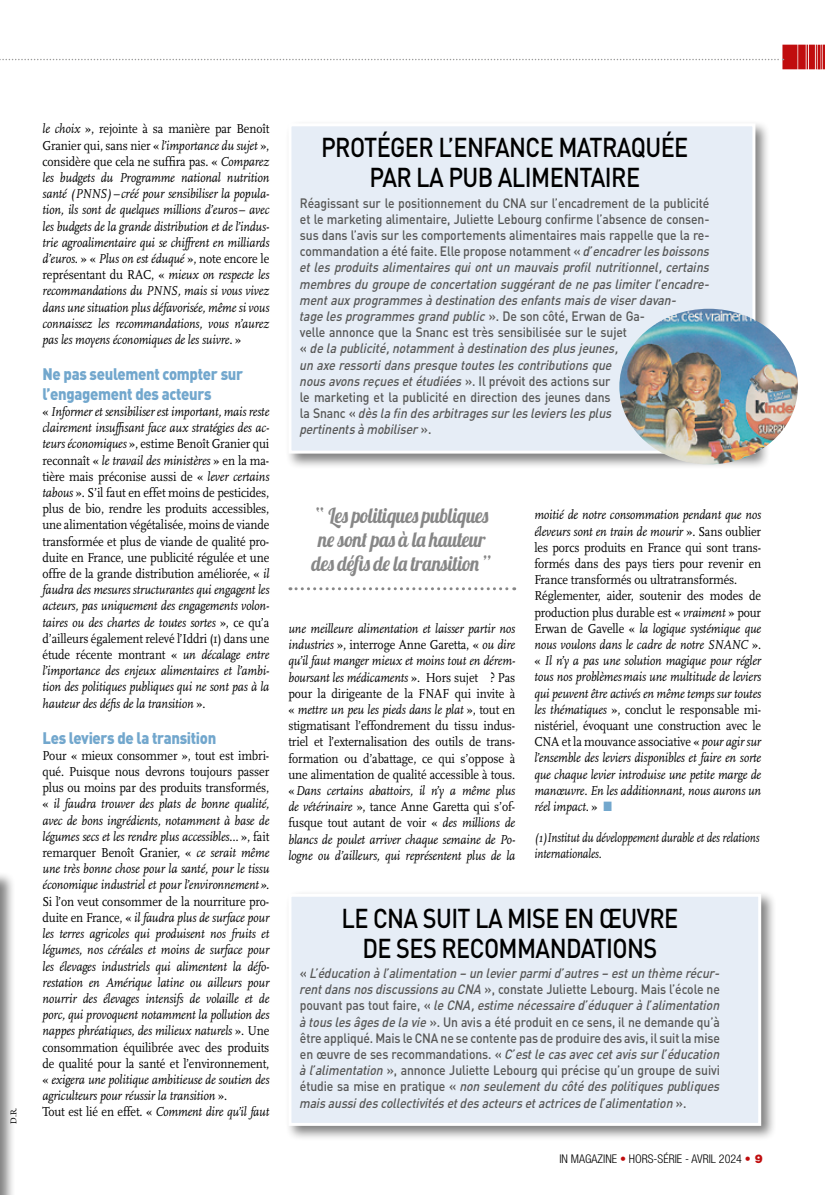
<style>
.page{position:relative;width:825px;height:1195px;background:#fff}
.page>*{position:absolute;margin:0;border:0;box-sizing:border-box;transform-origin:0 0}
.t1{font:500 27px/30px "DIN";letter-spacing:-.025em;color:#000;text-align:center;scale:.87 1}
.t2{font:21px/24px "Lobster 1.4";letter-spacing:.03em;color:#878787;text-align:center;scale:.9 1}
.t3{font:900 16.5px/19.8px "DIN";letter-spacing:-.02em;color:#72a7cd;scale:.9 1}
.t4{font:italic 13.5px/16.2px "Scala";letter-spacing:-.01em;color:#000;text-align:justify;scale:.9 1}
.t5{font:italic 500 13.5px/16.2px "DIN";letter-spacing:-.01em;color:#575756;text-align:justify;scale:.9 1}
.t6{font:italic 13.5px/16.2px "Scala";letter-spacing:-.01em;color:#000;scale:.83 1}
.t7{font:300 condensed 12px "Helvetica Neue";color:#000}
.t8{font:9px "Minion Pro";color:#000}
.s1{font-style:normal}
.s2{color:#72a7cd}
.s3{color:#c00d0e}
.s4{font-weight:900;font-stretch:normal;color:#c00d0e}
</style>
<div class="page">
<div style="left:782px;top:45px;width:15px;height:24px;background:#c00d0e"></div>
<div style="left:798px;top:45px;width:8px;height:24px;background:#c00d0e"></div>
<hr style="left:806px;top:45px;width:2px;height:24px;background:#c00d0e">
<div style="left:809px;top:45px;width:6px;height:24px;background:#c00d0e"></div>
<svg style="left:816px;top:45px;width:6px;height:24px"></svg>
<hr style="left:823px;top:45px;width:2px;height:24px;background:#c00d0e">
<svg style="left:0;top:59px;width:783px;height:1px"></svg>
<div style="left:0;top:871px;width:15px;height:324px;background:#000;opacity:.5"></div>
<svg style="left:0;top:875px;width:1px;height:320px"></svg>
<div style="left:285px;top:890px;width:491px;height:252px;background:#000;opacity:.5"></div>
<div style="left:290px;top:895px;width:470px;height:229px;background:#e6edf6"></div>
<div style="left:288px;top:894px;width:473px;height:232px;border:3px solid #fff"></div>
<div style="left:285px;top:119px;width:486px;height:350px;background:#000;opacity:.5"></div>
<div style="left:290px;top:125px;width:464px;height:327px;background:#e6edf6"></div>
<div style="left:288px;top:123px;width:467px;height:331px;border:3px solid #fff"></div>
<img style="left:619px;top:309px;width:179px;height:155px">
<svg style="left:290px;top:587px;width:225px;height:3px"></svg>
<p class="t8" style="left:8px;top:1123px;width:18px;rotate:-90deg">D.R.</p>
<p class="t4" style="left:43px;top:121px;width:253px">le choix <span class="s1">», rejointe à sa manière par Benoît Granier qui, sans nier «</span> l’importance du sujet <span class="s1">», considère que cela ne suffira pas. «</span> Comparez les budgets du Programme national nutrition santé (PNNS) --–créé pour sensibiliser la popula&shy;tion, ils sont de quelques millions d’euros– avec les budgets de la grande distribution et de l’indus&shy;trie agroalimentaire qui se chiffrent en milliards d’euros. <span class="s1">» «</span> Plus on est éduqué <span class="s1">», note encore le représentant du RAC, «</span> mieux on respecte les recommandations du PNNS, mais si vous vivez dans une situation plus défavorisée, même si vous connaissez les recommandations, vous n’aurez pas les moyens économiques de les suivre. <span class="s1">»</span></p>
<p class="t3" style="left:43px;top:363px;width:224px">Ne pas seulement compter sur l’engagement des acteurs</p>
<p class="t4" style="left:43px;top:404px;width:253px"><span class="s1">«</span> Informer et sensibiliser est important, mais reste clairement insuffisant face aux stratégies des ac&shy;teurs économiques <span class="s1">», estime Benoît Granier qui reconnaît «</span> le travail des ministères <span class="s1">» en la ma&shy;tière mais préconise aussi de «</span> lever certains tabous <span class="s1">». S’il faut en effet moins de pesticides, plus de bio, rendre les produits accessibles, une alimentation végétalisée, moins de viande transformée et plus de viande de qualité pro&shy;duite en France, une publicité régulée et une offre de la grande distribution améliorée, «</span> il faudra des mesures structurantes qui engagent les acteurs, pas uniquement des engagements volon&shy;taires ou des chartes de toutes sortes <span class="s1">», ce qu’a d’ailleurs également relevé l’Iddri (1) dans une étude récente montrant «</span> un décalage entre l’importance des enjeux alimentaires et l’ambi&shy;tion des politiques publiques qui ne sont pas à la hauteur des défis de la transition <span class="s1">».</span></p>
<p class="t3" style="left:43px;top:727px;width:195px">Les leviers de la transition</p>
<p class="t4" style="left:43px;top:748px;width:253px"><span class="s1">Pour « mieux consommer », tout est imbri&shy;qué. Puisque nous devrons toujours passer plus ou moins par des produits transformés, «</span> il faudra trouver des plats de bonne qualité, avec de bons ingrédients, notamment à base de légumes secs et les rendre plus accessibles… <span class="s1">», fait remarquer Benoît Granier, «</span> ce serait même une très bonne chose pour la santé, pour le tissu économique industriel et pour l’environnement».</p>
<p class="t4" style="left:43px;top:893px;width:253px;text-align:left"><span class="s1">Si l’on veut consommer de la nourriture pro&shy;duite en France, «</span> il faudra plus de surface pour les terres agricoles qui produisent nos fruits et légumes, nos céréales et moins de surface pour les élevages industriels qui alimentent la défo&shy;restation en Amérique latine ou ailleurs pour nourrir des élevages intensifs de volaille et de porc, qui provoquent notamment la pollution des nappes phréatiques, des milieux naturels <span class="s1">». Une consommation équilibrée avec des produits de qualité pour la santé et l’environnement, «</span> exigera une politique ambitieuse de soutien des agriculteurs pour réussir la transition <span class="s1">».<br>Tout est lié en effet. «</span> Comment dire qu’il faut</p>
<h1 class="t1" style="left:321px;top:131px;width:424px">PROTÉGER L’ENFANCE MATRAQUÉE<br>PAR LA PUB ALIMENTAIRE</h1>
<p class="t5" style="left:300px;top:194px;width:457px;text-align:left"><span class="s1">Réagissant sur le positionnement du CNA sur l’encadrement de la publicité et le marketing alimentaire, Juliette Lebourg confirme l’absence de consen&shy;sus dans l’avis sur les comportements alimentaires mais rappelle que la re&shy;commandation a été faite. Elle propose notamment «</span> d’encadrer les boissons et les produits alimentaires qui ont un mauvais profil nutritionnel, certains membres du groupe de concertation suggérant de ne pas limiter l’encadre&shy;ment aux programmes à destination des enfants mais de viser davan-<br>tage les programmes grand public <span class="s1">». De son côté, Erwan de Ga-<br>velle annonce que la Snanc est très sensibilisée sur le sujet<br>«</span> de la publicité, notamment à destination des plus jeunes,<br>un axe ressorti dans presque toutes les contributions que<br>nous avons reçues et étudiées <span class="s1">». Il prévoit des actions sur<br>le marketing et la publicité en direction des jeunes dans<br>la Snanc «</span> dès la fin des arbitrages sur les leviers les plus<br>pertinents à mobiliser <span class="s1">».</span></p>
<h2 class="t2" style="left:311px;top:503px;width:202px">“ Les politiques publiques ne sont pas à la hauteur des défis de la transition ”</h2>
<p class="t4" style="left:288px;top:621px;width:253px">une meilleure alimentation et laisser partir nos industries <span class="s1">», interroge Anne Garetta, «</span> ou dire qu’il faut manger mieux et moins tout en dérem&shy;boursant les médicaments <span class="s1">». Hors sujet ? Pas pour la dirigeante de la FNAF qui invite à «</span> mettre un peu les pieds dans le plat <span class="s1">», tout en stigmatisant l’effondrement du tissu indus&shy;triel et l’externalisation des outils de trans&shy;formation ou d’abattage, ce qui s’oppose à une alimentation de qualité accessible à tous. «</span>Dans certains abattoirs, il n’y a même plus de vétérinaire <span class="s1">», tance Anne Garetta qui s’of&shy;fusque tout autant de voir «</span> des millions de blancs de poulet arriver chaque semaine de Po&shy;logne ou d’ailleurs, qui représentent plus de la</p>
<p class="t4" style="left:534px;top:507px;width:253px;text-align:left">moitié de notre consommation pendant que nos éleveurs sont en train de mourir <span class="s1">». Sans oublier les porcs produits en France qui sont trans&shy;formés dans des pays tiers pour revenir en France transformés ou ultratransformés.<br>Réglementer, aider, soutenir des modes de production plus durable est «</span> vraiment <span class="s1">» pour Erwan de Gavelle «</span> la logique systémique que nous voulons dans le cadre de notre SNANC <span class="s1">». «</span> Il n’y a pas une solution magique pour régler tous nos problèmesmais une multitude de leviers qui peuvent être activés en même temps sur toutes les thématiques <span class="s1">», conclut le responsable mi&shy;nistériel, évoquant une construction avec le CNA et la mouvance associative «</span> pour agir sur l’ensemble des leviers disponibles et faire en sorte que chaque levier introduise une petite marge de manœuvre. En les additionnant, nous aurons un réel impact. <span class="s1">»</span> <span class="s2">■</span></p>
<p class="t6" style="left:534px;top:830px;width:272px">(1)Institut du développement durable et des relations internationales.</p>
<h1 class="t1" style="left:342px;top:902px;width:389px">LE CNA SUIT LA MISE EN ŒUVRE<br>DE SES RECOMMANDATIONS</h1>
<p class="t5" style="left:300px;top:964px;width:468px"><span class="s1">«</span> L’éducation à l’alimentation – un levier parmi d’autres – est un thème récur&shy;rent dans nos discussions au CNA <span class="s1">», constate Juliette Lebourg. Mais l’école ne pouvant pas tout faire, «</span> le CNA, estime nécessaire d’éduquer à l’alimentation à tous les âges de la vie <span class="s1">». Un avis a été produit en ce sens, il ne demande qu’à être appliqué. Mais le CNA ne se contente pas de produire des avis, il suit la mise en œuvre de ses recommandations. «</span> C’est le cas avec cet avis sur l’éducation à l’alimentation <span class="s1">», annonce Juliette Lebourg qui précise qu’un groupe de suivi étudie sa mise en pratique «</span> non seulement du côté des politiques publiques mais aussi des collectivités et des acteurs et actrices de l’alimentation <span class="s1">».</span></p>
<p class="t7" style="left:559px;top:1152px;width:205px">IN MAGAZINE <span class="s3">•</span> HORS-SÉRIE - AVRIL 2024 <span class="s4">• 9</span></p>
</div>
